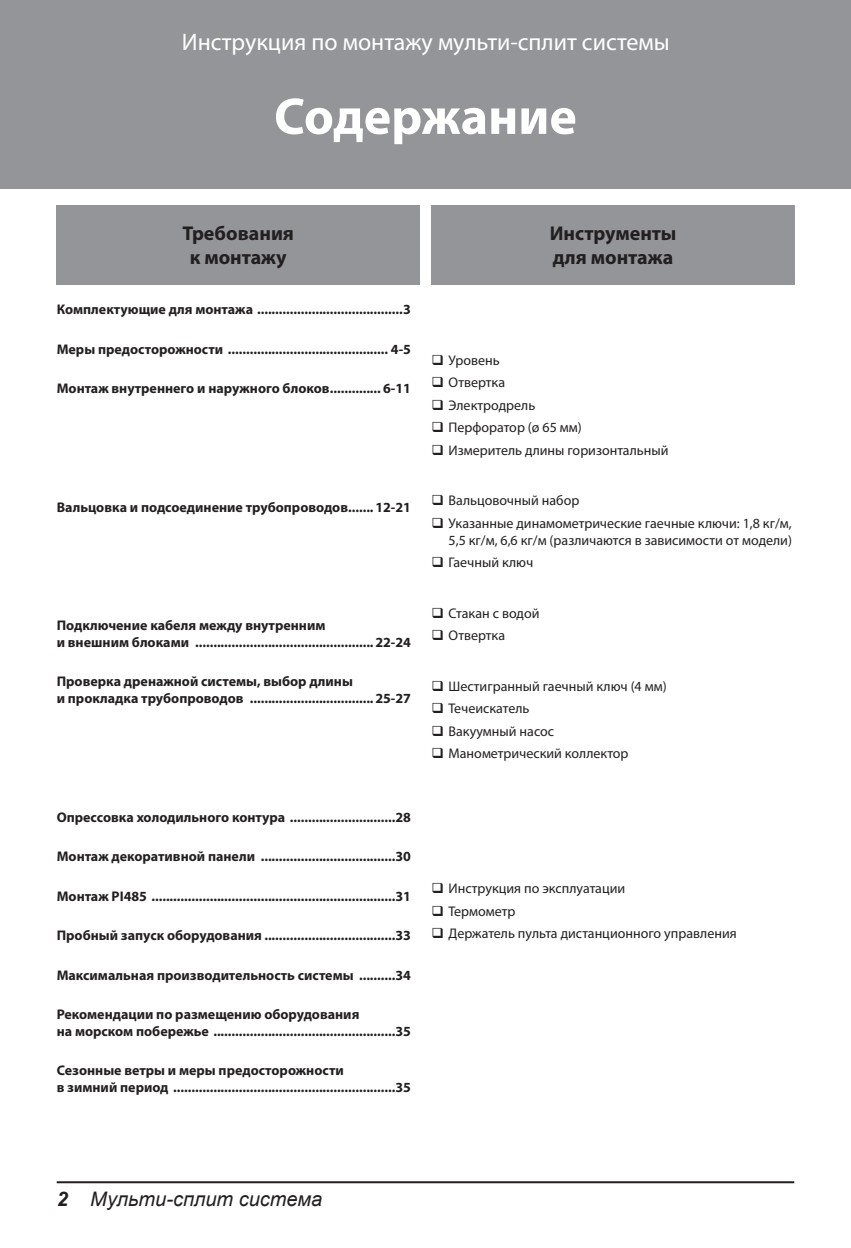
<style>
.page{position:relative;width:851px;height:1248px;background:#fff}
.page>*{position:absolute;margin:0;border:0;box-sizing:border-box;transform-origin:0 0}
.t1{font:700 52px "Myriad Pro";color:#fff}
.t2{font:24px "Myriad Pro";color:#fff}
.t3{font:700 20px/24px "Myriad Pro";color:#231f20;text-align:center}
.t4{font:italic 20px "Arial";color:#231f20}
.t5{font:700 14px/16.8px "Myriad Pro";color:#231f20}
.t6{font:14px/22.4px "Myriad Pro";color:#231f20}
.s1{font-weight:700}
</style>
<div class="page">
<hr style="left:57px;top:1181px;width:737px;height:2px;background:#231f20">
<div style="left:0;top:0;width:850px;height:189px;background:#939598"></div>
<div style="left:57px;top:205px;width:363px;height:79px;background:#939598"></div>
<div style="left:431px;top:205px;width:363px;height:79px;background:#939598"></div>
<h2 class="t2" style="left:182px;top:27px;width:489px">Инструкция по монтажу мульти-сплит системы</h2>
<h1 class="t1" style="left:274px;top:82px;width:304px">Содержание</h1>
<h3 class="t3" style="left:182px;top:221px;width:113px">Требования к монтажу</h3>
<h3 class="t3" style="left:549px;top:221px;width:128px;text-align:left">Инструменты для монтажа</h3>
<p class="t5" style="left:57px;top:300px;width:356px">Комплектующие для монтажа ........................................3</p>
<p class="t5" style="left:57px;top:340px;width:356px">Меры предосторожности ............................................ 4-5</p>
<p class="t5" style="left:57px;top:379px;width:356px">Монтаж внутреннего и наружного блоков.............. 6-11</p>
<p class="t6" style="left:448px;top:348px;width:221px">Уровень<br>Отвертка<br>Электродрель<br>Перфоратор (ø 65 мм)<br>Измеритель длины горизонтальный</p>
<p class="t6" style="left:448px;top:489px;width:344px">Вальцовочный набор<br>Указанные динамометрические гаечные ключи: 1,8 кг/м,</p>
<p class="t6" style="left:448px;top:528px;width:345px">5,5 кг/м, 6,6 кг/м (различаются в зависимости от модели)<br>Гаечный ключ</p>
<p class="t5" style="left:57px;top:498px;width:356px">Вальцовка и подсоединение трубопроводов.......12-21</p>
<p class="t5" style="left:57px;top:616px;width:356px">Подключение кабеля между внутренним<br>и внешним блоками .................................................22-24</p>
<p class="t5" style="left:57px;top:672px;width:356px">Проверка дренажной системы, выбор длины<br>и прокладка трубопроводов ..................................25-27</p>
<p class="t5" style="left:57px;top:808px;width:356px">Опрессовка холодильного контура .............................28</p>
<p class="t5" style="left:57px;top:847px;width:356px">Монтаж декоративной панели .....................................30</p>
<p class="t5" style="left:57px;top:887px;width:356px">Монтаж PI485 ...................................................................31</p>
<p class="t5" style="left:57px;top:926px;width:356px">Пробный запуск оборудования ....................................33</p>
<p class="t5" style="left:57px;top:965px;width:356px">Максимальная производительность системы ..........34</p>
<p class="t5" style="left:57px;top:1005px;width:356px">Рекомендации по размещению оборудования<br>на морском побережье ..................................................35</p>
<p class="t5" style="left:57px;top:1061px;width:356px">Сезонные ветры и меры предосторожности<br>в зимний период .............................................................35</p>
<p class="t6" style="left:448px;top:601px;width:92px">Стакан с водой<br>Отвертка</p>
<p class="t6" style="left:448px;top:674px;width:219px">Шестигранный гаечный ключ (4 мм)<br>Течеискатель<br>Вакуумный насос<br>Манометрический коллектор</p>
<p class="t6" style="left:448px;top:877px;width:289px">Инструкция по эксплуатации<br>Термометр<br>Держатель пульта дистанционного управления</p>
<h3 class="t4" style="left:57px;top:1185px;width:267px"><span class="s1">2</span> Мульти-сплит система</h3>
</div>
